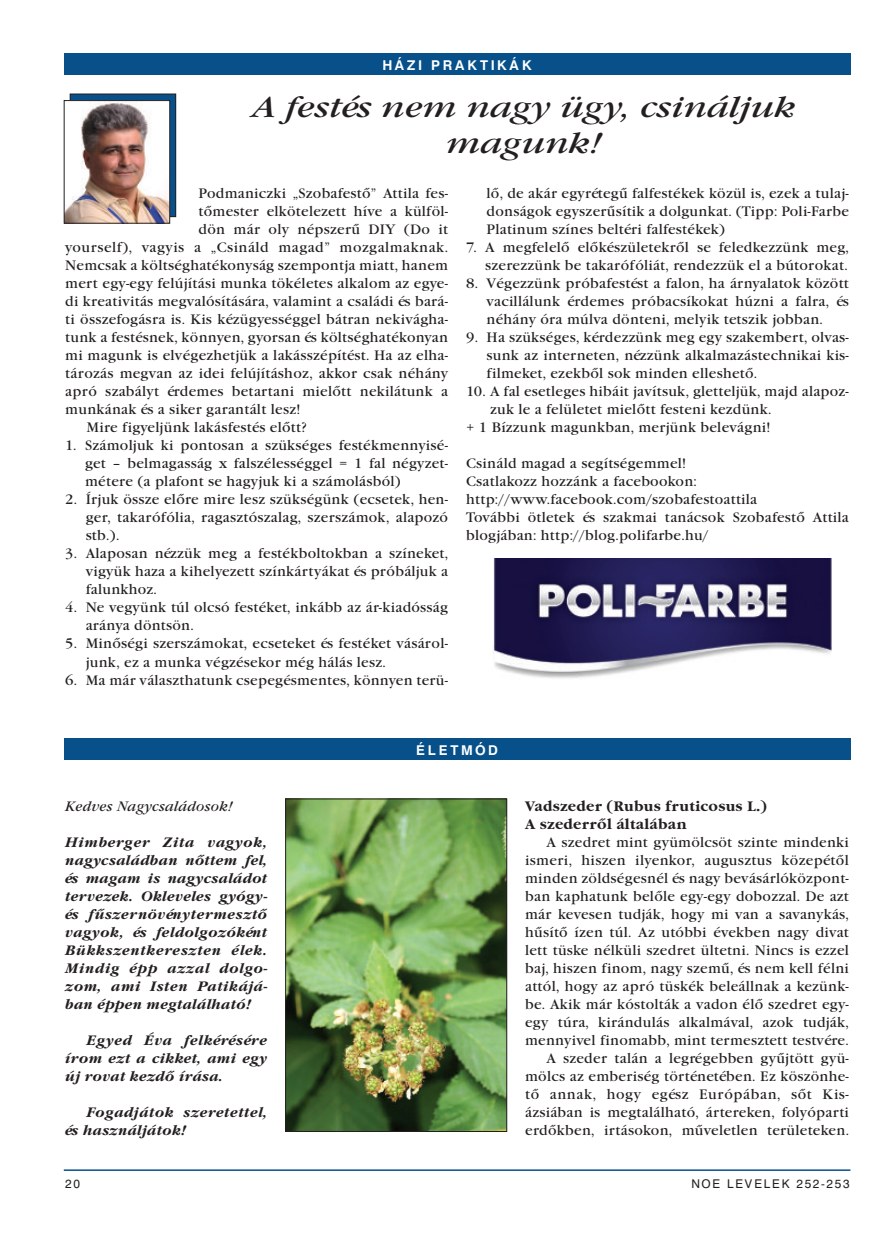
<style>
.page{position:relative;width:893px;height:1234px;background:#fff}
.page>*{position:absolute;margin:0;border:0;box-sizing:border-box;transform-origin:0 0}
.t1{font:italic 30px/36px "Garamond.PFL";color:#231f20;text-align:center;scale:1.2 1}
.t2{font:14.25px/18px "Garamond.PFL";letter-spacing:.02em;color:#231f20;text-align:justify}
.t3{font:italic 700 14.25px/18px "Garamond.PFL";letter-spacing:.02em;color:#231f20;text-align:justify}
.t4{font:700 14.25px/18px "Garamond.PFL";letter-spacing:.02em;color:#231f20}
.t5{font:italic 14.25px "Garamond.PFL";letter-spacing:.02em;color:#231f20}
.t6{font:700 13.5px "Swiss 721.PFL";letter-spacing:.21em;color:#fff}
.t7{font:12px "Swiss 721.PFL";letter-spacing:.135em;color:#231f20}
</style>
<div class="page">
<div style="left:64px;top:54px;width:786px;height:21px;background:#07508a"></div>
<hr style="left:64px;top:1169px;width:786px;height:1px;background:#07508a">
<div style="left:64px;top:738px;width:786px;height:21px;background:#07508a"></div>
<img style="left:287px;top:800px;width:218px;height:329px">
<div style="left:285px;top:798px;width:222px;height:333px;border:1px solid #231f20"></div>
<img style="left:493px;top:558px;width:339px;height:121px">
<div style="left:70px;top:94px;width:106px;height:122px;background:#07508a"></div>
<div style="left:70px;top:94px;width:106px;height:123px;border:1px solid #231f20"></div>
<img style="left:66px;top:102px;width:102px;height:119px">
<div style="left:64px;top:100px;width:106px;height:123px;border:1px solid #231f20"></div>
<p class="t6" style="left:382px;top:56px;width:150px">HÁZI PRAKTIKÁK</p>
<h1 class="t1" style="left:252px;top:88px;width:455px">A festés nem nagy ügy, csináljuk magunk!</h1>
<p class="t2" style="left:199px;top:184px;width:251px">Podmaniczki „Szobafestő” Attila fes-</p>
<p class="t2" style="left:199px;top:202px;width:251px">tőmester elkötelezett híve a külföl-</p>
<p class="t2" style="left:199px;top:220px;width:251px">dön már oly népszerű DIY (Do it</p>
<p class="t2" style="left:65px;top:238px;width:384px">yourself), vagyis a „Csináld magad” mozgalmaknak.</p>
<p class="t2" style="left:65px;top:256px;width:384px">Nemcsak a költséghatékonyság szempontja miatt, hanem</p>
<p class="t2" style="left:65px;top:274px;width:384px">mert egy-egy felújítási munka tökéletes alkalom az egye-</p>
<p class="t2" style="left:65px;top:292px;width:384px">di kreativitás megvalósítására, valamint a családi és bará-</p>
<p class="t2" style="left:65px;top:310px;width:384px">ti összefogásra is. Kis kézügyességgel bátran nekivágha-</p>
<p class="t2" style="left:65px;top:328px;width:384px">tunk a festésnek, könnyen, gyorsan és költséghatékonyan</p>
<p class="t2" style="left:65px;top:346px;width:384px">mi magunk is elvégezhetjük a lakásszépítést. Ha az elha-</p>
<p class="t2" style="left:65px;top:364px;width:384px">tározás megvan az idei felújításhoz, akkor csak néhány</p>
<p class="t2" style="left:65px;top:382px;width:384px">apró szabályt érdemes betartani mielőtt nekilátunk a</p>
<p class="t2" style="left:65px;top:400px;width:236px">munkának és a siker garantált lesz!</p>
<p class="t2" style="left:87px;top:418px;width:222px">Mire figyeljünk lakásfestés előtt?</p>
<p class="t2" style="left:85px;top:436px;width:364px;text-indent:-20px">1. Számoljuk ki pontosan a szükséges festékmennyisé&shy;get – belmagasság x falszélességgel = 1 fal négyzet&shy;métere (a plafont se hagyjuk ki a számolásból)</p>
<p class="t2" style="left:86px;top:490px;width:364px;text-indent:-20px">2. Írjuk össze előre mire lesz szükségünk (ecsetek, hen&shy;ger, takarófólia, ragasztószalag, szerszámok, alapozó stb.).</p>
<p class="t2" style="left:86px;top:544px;width:364px;text-indent:-20px">3. Alaposan nézzük meg a festékboltokban a színeket, vigyük haza a kihelyezett színkártyákat és próbáljuk a falunkhoz.</p>
<p class="t2" style="left:86px;top:598px;width:364px;text-indent:-20px">4. Ne vegyünk túl olcsó festéket, inkább az ár-kiadósság aránya döntsön.</p>
<p class="t2" style="left:86px;top:634px;width:364px;text-indent:-20px">5. Minőségi szerszámokat, ecseteket és festéket vásárol&shy;junk, ez a munka végzésekor még hálás lesz.</p>
<p class="t2" style="left:65px;top:670px;width:384px">6. Ma már választhatunk csepegésmentes, könnyen terü-</p>
<p class="t2" style="left:487px;top:184px;width:364px">lő, de akár egyrétegű falfestékek közül is, ezek a tulaj&shy;donságok egyszerűsítik a dolgunkat. (Tipp: Poli-Farbe Platinum színes beltéri falfestékek)</p>
<p class="t2" style="left:466px;top:238px;width:384px;text-align:right">7. A megfelelő előkészületekről se feledkezzünk meg, szerezzünk be takarófóliát, rendezzük el a bútorokat.</p>
<p class="t2" style="left:487px;top:274px;width:364px;text-indent:-20px">8. Végezzünk próbafestést a falon, ha árnyalatok között vacillálunk érdemes próbacsíkokat húzni a falra, és néhány óra múlva dönteni, melyik tetszik jobban.</p>
<p class="t2" style="left:487px;top:328px;width:364px;text-indent:-20px">9. Ha szükséges, kérdezzünk meg egy szakembert, olvas&shy;sunk az interneten, nézzünk alkalmazástechnikai kis&shy;filmeket, ezekből sok minden elleshető.</p>
<p class="t2" style="left:466px;top:382px;width:384px">10. A fal esetleges hibáit javítsuk, gletteljük, majd alapoz-</p>
<p class="t2" style="left:490px;top:400px;width:283px">zuk le a felületet mielőtt festeni kezdünk.</p>
<p class="t2" style="left:466px;top:418px;width:306px">+ 1 Bízzunk magunkban, merjünk belevágni!</p>
<p class="t2" style="left:466px;top:454px;width:384px;text-align:left">Csináld magad a segítségemmel!<br>Csatlakozz hozzánk a facebookon: http://www.facebook.com/szobafestoattila<br>További ötletek és szakmai tanácsok Szobafestő Attila blogjában: http://blog.polifarbe.hu/</p>
<p class="t5" style="left:65px;top:797px;width:169px">Kedves Nagycsaládosok!</p>
<p class="t3" style="left:65px;top:832px;width:204px">Himberger Zita vagyok, nagycsaládban nőttem fel, és magam is nagycsaládot tervezek. Okleveles gyógy&shy;és fűszernövénytermesztő vagyok, és feldolgozóként Bükkszentkereszten élek.<br>Mindig épp azzal dolgo&shy;zom, ami Isten Patikájá&shy;ban éppen megtalálható!</p>
<p class="t3" style="left:65px;top:1030px;width:203px;text-indent:21px">Egyed Éva felkérésére írom ezt a cikket, ami egy új rovat kezdő írása.</p>
<p class="t3" style="left:65px;top:1102px;width:203px;text-indent:21px">Fogadjátok szeretettel, és használjátok!</p>
<p class="t6" style="left:416px;top:740px;width:83px">ÉLETMÓD</p>
<p class="t4" style="left:525px;top:796px;width:244px">Vadszeder (Rubus fruticosus L.)<br>A szederről általában</p>
<p class="t2" style="left:525px;top:832px;width:325px;text-align:right">A szedret mint gyümölcsöt szinte mindenki ismeri, hiszen ilyenkor, augusztus közepétől minden zöldségesnél és nagy bevásárlóközpont&shy;ban kaphatunk belőle egy-egy dobozzal. De azt már kevesen tudják, hogy mi van a savanykás, hűsítő ízen túl. Az utóbbi években nagy divat lett tüske nélküli szedret ültetni. Nincs is ezzel baj, hiszen finom, nagy szemű, és nem kell félni attól, hogy az apró tüskék beleállnak a kezünk&shy;be. Akik már kóstolták a vadon élő szedret egy&shy;egy túra, kirándulás alkalmával, azok tudják, mennyivel finomabb, mint termesztett testvére.<br>A szeder talán a legrégebben gyűjtött gyü&shy;mölcs az emberiség történetében. Ez köszönhe&shy;tő annak, hogy egész Európában, sőt Kis&shy;ázsiában is megtalálható, ártereken, folyóparti erdőkben, irtásokon, műveletlen területeken.</p>
<p class="t7" style="left:65px;top:1175px;width:16px">20</p>
<p class="t7" style="left:691px;top:1175px;width:160px">NOE LEVELEK 252-253</p>
</div>
